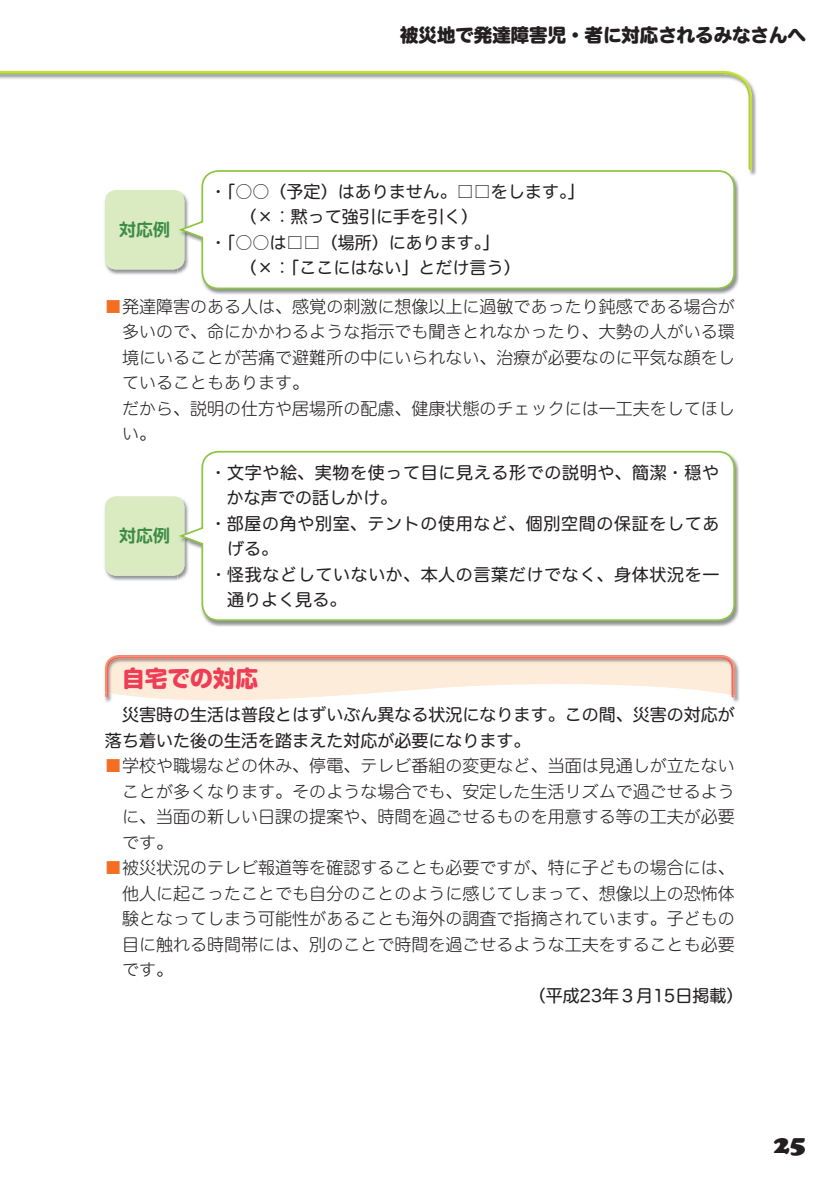
<style>
.page{position:relative;width:840px;height:1191px;background:#fff}
.page>*{position:absolute;margin:0;border:0;box-sizing:border-box;transform-origin:0 0}
.t1{font:900 25.6px "Cooper";color:#231f20}
.t2{font:800 22.6px "Soft Go Std";color:#ee3d56}
.t3{font:800 18.4px "Shin M Go Pr 6";color:#231f20}
.t4{font:17px/25.6px "Hira Maru Std W2";color:#231f20}
.t5{font:17px/25.6px "Hira Maru Std W4";color:#231f20}
.t6{font:17px "Shin M Go Pr 6";letter-spacing:.035em;color:#231f20}
.t7{font:17px "Hira Maru Std W4";letter-spacing:.035em;color:#231f20}
.t8{font:700 17px "Soft Go Std De";color:#3b8c45}
.s1{font-family:"Hira Maru Std W8";font-weight:400}
.s2{font-family:"Shin M Go Pr 6"}
.s3{font-family:"Hira Maru Std W4"}
.s4{font-family:"Hira Maru Std W4";color:#f36e21}
.s5{font-family:"Shin M Go Pr 6";font-weight:300}
</style>
<div class="page">
<img style="left:749px;top:84px;width:7px;height:91px">
<img style="left:0;top:71px;width:751px;height:99px">
<img style="left:104px;top:660px;width:635px;height:42px">
<img style="left:105px;top:697px;width:629px;height:3px">
<img style="left:105px;top:695px;width:629px;height:2px">
<img style="left:105px;top:655px;width:629px;height:40px">
<img style="left:104px;top:497px;width:72px;height:84px">
<div style="left:105px;top:496px;width:79px;height:79px;background:#daeac1;border-radius:11px"></div>
<img style="left:207px;top:459px;width:531px;height:168px">
<svg style="left:176px;top:450px;width:559px;height:172px"></svg>
<img style="left:104px;top:190px;width:72px;height:85px">
<div style="left:105px;top:190px;width:79px;height:79px;background:#daeac1;border-radius:11px"></div>
<img style="left:208px;top:178px;width:530px;height:117px">
<svg style="left:176px;top:169px;width:559px;height:121px"></svg>
<p class="t3" style="left:400px;top:19px;width:407px">被災地<span class="s1">で</span>発達障害児・者<span class="s1">に</span>対応<span class="s1">されるみなさんへ</span></p>
<p class="t8" style="left:119px;top:218px;width:53px">対応例</p>
<p class="t5" style="left:210px;top:179px;width:376px"><span class="s2">・「</span>○○<span class="s2">（予定）</span>はありません<span class="s2">。</span>□□をします<span class="s2">。」</span></p>
<p class="t6" style="left:240px;top:203px;width:240px">（<span class="s3">×</span>：黙<span class="s3">って</span>強引<span class="s3">に</span>手<span class="s3">を</span>引<span class="s3">く</span>）</p>
<p class="t5" style="left:210px;top:230px;width:291px"><span class="s2">・「</span>○○は□□<span class="s2">（場所）</span>にあります<span class="s2">。」</span></p>
<p class="t5" style="left:240px;top:255px;width:282px"><span class="s2">（</span>×<span class="s2">：「</span>ここにはない<span class="s2">」</span>とだけ<span class="s2">言</span>う<span class="s2">）</span></p>
<p class="t4" style="left:122px;top:293px;width:614px;text-indent:-17px"><span class="s4">■</span><span class="s5">発達障害</span>のある<span class="s5">人</span>は<span class="s5">、感覚</span>の<span class="s5">刺激</span>に<span class="s5">想像以上</span>に<span class="s5">過敏</span>であったり<span class="s5">鈍感</span>である<span class="s5">場合</span>が<span class="s5">多</span>いので<span class="s5">、命</span>にかかわるような<span class="s5">指示</span>でも<span class="s5">聞</span>きとれなかったり<span class="s5">、大勢</span>の<span class="s5">人</span>がいる<span class="s5">環境</span>にいることが<span class="s5">苦痛</span>で<span class="s5">避難所</span>の<span class="s5">中</span>にいられない<span class="s5">、治療</span>が<span class="s5">必要</span>なのに<span class="s5">平気</span>な<span class="s5">顔</span>をしていることもあります<span class="s5">。<br></span>だから<span class="s5">、説明</span>の<span class="s5">仕方</span>や<span class="s5">居場所</span>の<span class="s5">配慮、健康状態</span>のチェックには<span class="s5">一工夫</span>をしてほしい<span class="s5">。</span></p>
<p class="t8" style="left:119px;top:524px;width:53px">対応例</p>
<p class="t6" style="left:210px;top:458px;width:510px">・文字<span class="s3">や</span>絵、実物<span class="s3">を</span>使<span class="s3">って</span>目<span class="s3">に</span>見<span class="s3">える</span>形<span class="s3">での</span>説明<span class="s3">や</span>、簡潔・穏<span class="s3">や</span></p>
<p class="t5" style="left:227px;top:485px;width:172px">かな<span class="s2">声</span>での<span class="s2">話</span>しかけ<span class="s2">。</span></p>
<p class="t6" style="left:210px;top:509px;width:510px">・部屋<span class="s3">の</span>角<span class="s3">や</span>別室、<span class="s3">テントの</span>使用<span class="s3">など</span>、個別空間<span class="s3">の</span>保証<span class="s3">をしてあ</span></p>
<p class="t5" style="left:227px;top:536px;width:53px">げる<span class="s2">。</span></p>
<p class="t7" style="left:210px;top:561px;width:510px"><span class="s2">・怪我</span>などしていないか<span class="s2">、本人</span>の<span class="s2">言葉</span>だけでなく<span class="s2">、身体状況</span>を<span class="s2">一</span></p>
<p class="t5" style="left:227px;top:587px;width:121px"><span class="s2">通</span>りよく<span class="s2">見</span>る<span class="s2">。</span></p>
<p class="t2" style="left:122px;top:662px;width:138px">自宅での対応</p>
<p class="t5" style="left:105px;top:702px;width:631px;text-indent:17px"><span class="s2">災害時</span>の<span class="s2">生活</span>は<span class="s2">普段</span>とはずいぶん<span class="s2">異</span>なる<span class="s2">状況</span>になります<span class="s2">。</span>この<span class="s2">間、災害</span>の<span class="s2">対応</span>が<span class="s2">落</span>ち<span class="s2">着</span>いた<span class="s2">後</span>の<span class="s2">生活</span>を<span class="s2">踏</span>まえた<span class="s2">対応</span>が<span class="s2">必要</span>になります<span class="s2">。</span></p>
<p class="t4" style="left:122px;top:752px;width:614px;text-align:justify;text-indent:-17px"><span class="s4">■</span><span class="s5">学校</span>や<span class="s5">職場</span>などの<span class="s5">休</span>み<span class="s5">、停電、</span>テレビ<span class="s5">番組</span>の<span class="s5">変更</span>など<span class="s5">、当面</span>は<span class="s5">見通</span>しが<span class="s5">立</span>たないことが<span class="s5">多</span>くなります<span class="s5">。</span>そのような<span class="s5">場合</span>でも<span class="s5">、安定</span>した<span class="s5">生活</span>リズムで<span class="s5">過</span>ごせるように<span class="s5">、当面</span>の<span class="s5">新</span>しい<span class="s5">日課</span>の<span class="s5">提案</span>や<span class="s5">、時間</span>を<span class="s5">過</span>ごせるものを<span class="s5">用意</span>する<span class="s5">等</span>の<span class="s5">工夫</span>が<span class="s5">必要</span>です<span class="s5">。</span></p>
<p class="t4" style="left:105px;top:854px;width:631px"><span class="s4">■</span><span class="s5">被災状況</span>のテレビ<span class="s5">報道等</span>を<span class="s5">確認</span>することも<span class="s5">必要</span>ですが<span class="s5">、特</span>に<span class="s5">子</span>どもの<span class="s5">場合</span>には<span class="s5">、</span></p>
<p class="t4" style="left:122px;top:880px;width:614px"><span class="s5">他人</span>に<span class="s5">起</span>こったことでも<span class="s5">自分</span>のことのように<span class="s5">感</span>じてしまって<span class="s5">、想像以上</span>の<span class="s5">恐怖体</span></p>
<p class="t4" style="left:122px;top:905px;width:614px"><span class="s5">験</span>となってしまう<span class="s5">可能性</span>があることも<span class="s5">海外</span>の<span class="s5">調査</span>で<span class="s5">指摘</span>されています<span class="s5">。子</span>どもの</p>
<p class="t4" style="left:122px;top:931px;width:614px"><span class="s5">目</span>に<span class="s5">触</span>れる<span class="s5">時間帯</span>には<span class="s5">、別</span>のことで<span class="s5">時間</span>を<span class="s5">過</span>ごせるような<span class="s5">工夫</span>をすることも<span class="s5">必要</span></p>
<p class="t4" style="left:122px;top:957px;width:53px">です<span class="s5">。</span></p>
<p class="t6" style="left:528px;top:981px;width:216px">（平成<span class="s3">23</span>年<span class="s3">３</span>月<span class="s3">15</span>日掲載）</p>
<p class="t1" style="left:773px;top:1128px;width:34px">25</p>
</div>
